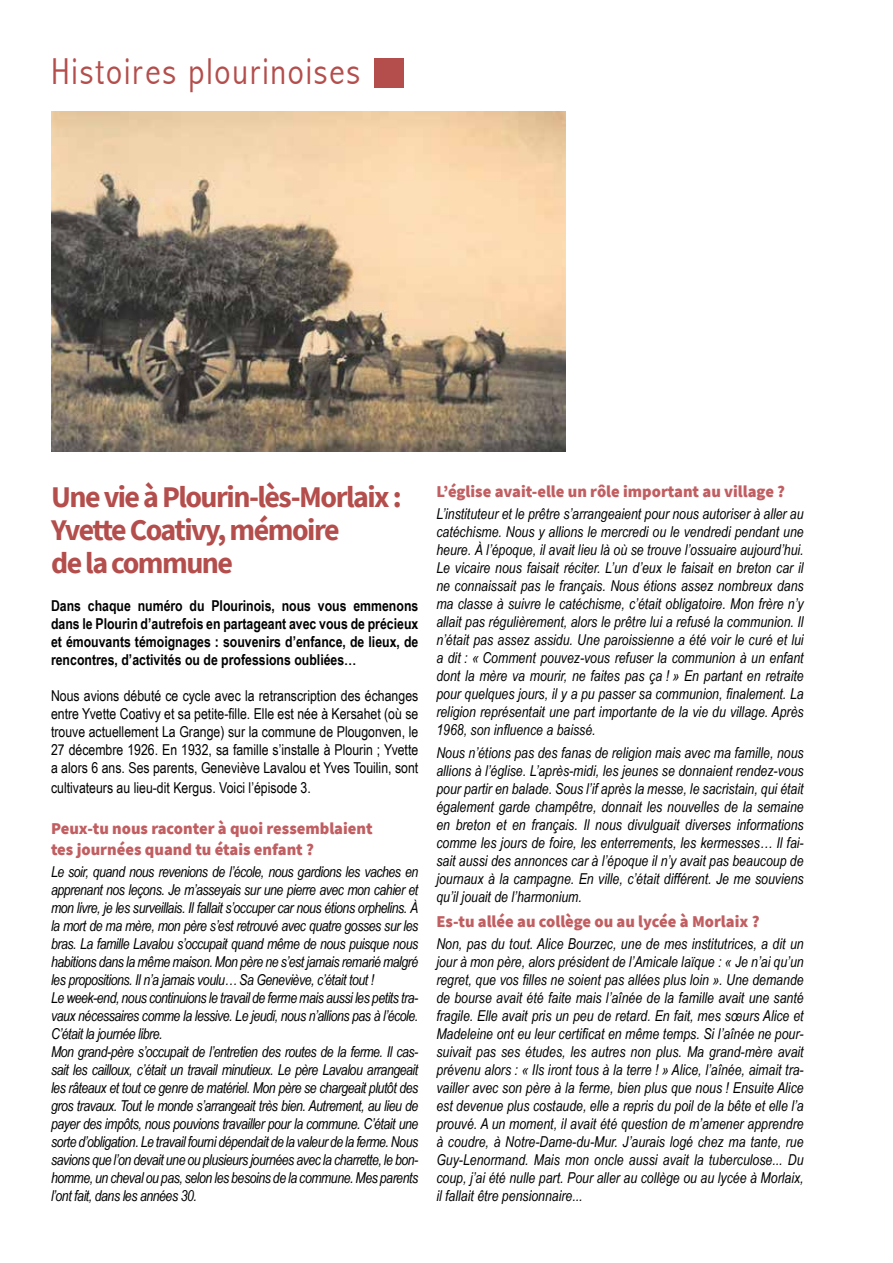
<style>
.page{position:relative;width:893px;height:1263px;background:#fff}
.page>*{position:absolute;margin:0;border:0;box-sizing:border-box;transform-origin:0 0}
.t1{font:300 condensed 37.5px "Abadi";letter-spacing:.05em;color:#b44e4c}
.t2{font:700 30px/33px "Source Sans Pro";letter-spacing:-.05em;color:#b44e4c}
.t3{font:900 16.5px/21px "Source Sans Pro";color:#c15e61}
.t4{font:italic 15px/18px "Arial Narrow";letter-spacing:-.03em;color:#000;text-align:justify}
.t5{font:15px/18px "Arial Narrow";color:#000;text-align:justify}
.t6{font:700 15px/18px "Arial Narrow";color:#000;text-align:justify}
</style>
<div class="page">
<img style="left:51px;top:112px;width:514px;height:340px">
<div style="left:374px;top:58px;width:30px;height:30px;background:#b44e4c"></div>
<h1 class="t1" style="left:51px;top:50px;width:311px">Histoires plourinoises</h1>
<h2 class="t2" style="left:51px;top:480px;width:352px">Une vie à Plourin-lès-Morlaix :<br>Yvette Coativy, mémoire<br>de la commune</h2>
<p class="t6" style="left:51px;top:596px;width:369px">Dans chaque numéro du Plourinois, nous vous emmenons dans le Plourin d’autrefois en partageant avec vous de précieux et émouvants témoignages : souvenirs d’enfance, de lieux, de rencontres, d’activités ou de professions oubliées…</p>
<p class="t5" style="left:51px;top:686px;width:369px">Nous avions débuté ce cycle avec la retranscription des échanges entre Yvette Coativy et sa petite-fille. Elle est née à Kersahet (où se trouve actuellement La Grange) sur la commune de Plougonven, le 27 décembre 1926. En 1932, sa famille s’installe à Plourin ; Yvette a alors 6 ans. Ses parents, Geneviève Lavalou et Yves Touilin, sont</p>
<p class="t5" style="left:51px;top:778px;width:261px">cultivateurs au lieu-dit Kergus. Voici l’épisode 3.</p>
<p class="t3" style="left:51px;top:817px;width:323px">Peux-tu nous raconter à quoi ressemblaient tes journées quand tu étais enfant ?</p>
<p class="t4" style="left:51px;top:862px;width:369px;text-align:left">Le soir, quand nous revenions de l’école, nous gardions les vaches en apprenant nos leçons. Je m’asseyais sur une pierre avec mon cahier et mon livre, je les surveillais. Il fallait s’occuper car nous étions orphelins. À la mort de ma mère, mon père s’est retrouvé avec quatre gosses sur les bras. La famille Lavalou s’occupait quand même de nous puisque nous habitions dans la même maison. Mon père ne s’est jamais remarié malgré les propositions. Il n’a jamais voulu… Sa Geneviève, c’était tout !<br>Le week-end, nous continuions le travail de ferme mais aussi les petits tra&shy;vaux nécessaires comme la lessive. Le jeudi, nous n’allions pas à l’école.<br>C’était la journée libre.<br>Mon grand-père s’occupait de l’entretien des routes de la ferme. Il cas&shy;sait les cailloux, c’était un travail minutieux. Le père Lavalou arrangeait les râteaux et tout ce genre de matériel. Mon père se chargeait plutôt des gros travaux. Tout le monde s’arrangeait très bien. Autrement, au lieu de payer des impôts, nous pouvions travailler pour la commune. C’était une sorte d’obligation. Le travail fourni dépendait de la valeur de la ferme. Nous savions que l’on devait une ou plusieurs journées avec la charrette, le bon&shy;homme, un cheval ou pas, selon les besoins de la commune. Mes parents l’ont fait, dans les années 30.</p>
<p class="t3" style="left:436px;top:481px;width:350px">L’église avait-elle un rôle important au village ?</p>
<p class="t4" style="left:436px;top:505px;width:369px">L’instituteur et le prêtre s’arrangeaient pour nous autoriser à aller au catéchisme. Nous y allions le mercredi ou le vendredi pendant une heure. À l’époque, il avait lieu là où se trouve l’ossuaire aujourd’hui.<br>Le vicaire nous faisait réciter. L’un d’eux le faisait en breton car il ne connaissait pas le français. Nous étions assez nombreux dans ma classe à suivre le catéchisme, c’était obligatoire. Mon frère n’y allait pas régulièrement, alors le prêtre lui a refusé la communion. Il n’était pas assez assidu. Une paroissienne a été voir le curé et lui a dit : « Comment pouvez-vous refuser la communion à un enfant dont la mère va mourir, ne faites pas ça ! » En partant en retraite pour quelques jours, il y a pu passer sa communion, finalement. La religion représentait une part importante de la vie du village. Après 1968, son influence a baissé.</p>
<p class="t4" style="left:436px;top:743px;width:369px">Nous n’étions pas des fanas de religion mais avec ma famille, nous allions à l’église. L’après-midi, les jeunes se donnaient rendez-vous pour partir en balade. Sous l’if après la messe, le sacristain, qui était également garde champêtre, donnait les nouvelles de la semaine en breton et en français. Il nous divulguait diverses informations comme les jours de foire, les enterrements, les kermesses… Il fai&shy;sait aussi des annonces car à l’époque il n’y avait pas beaucoup de journaux à la campagne. En ville, c’était différent. Je me souviens qu’il jouait de l’harmonium.</p>
<p class="t3" style="left:436px;top:911px;width:325px">Es-tu allée au collège ou au lycée à Morlaix ?</p>
<p class="t4" style="left:436px;top:935px;width:369px">Non, pas du tout. Alice Bourzec, une de mes institutrices, a dit un jour à mon père, alors président de l’Amicale laïque : « Je n’ai qu’un regret, que vos filles ne soient pas allées plus loin ». Une demande de bourse avait été faite mais l’aînée de la famille avait une santé fragile. Elle avait pris un peu de retard. En fait, mes sœurs Alice et Madeleine ont eu leur certificat en même temps. Si l’aînée ne pour&shy;suivait pas ses études, les autres non plus. Ma grand-mère avait prévenu alors : « Ils iront tous à la terre ! » Alice, l’aînée, aimait tra&shy;vailler avec son père à la ferme, bien plus que nous ! Ensuite Alice est devenue plus costaude, elle a repris du poil de la bête et elle l’a prouvé. A un moment, il avait été question de m’amener apprendre à coudre, à Notre-Dame-du-Mur. J’aurais logé chez ma tante, rue Guy-Lenormand. Mais mon oncle aussi avait la tuberculose... Du coup, j’ai été nulle part. Pour aller au collège ou au lycée à Morlaix, il fallait être pensionnaire...</p>
</div>
